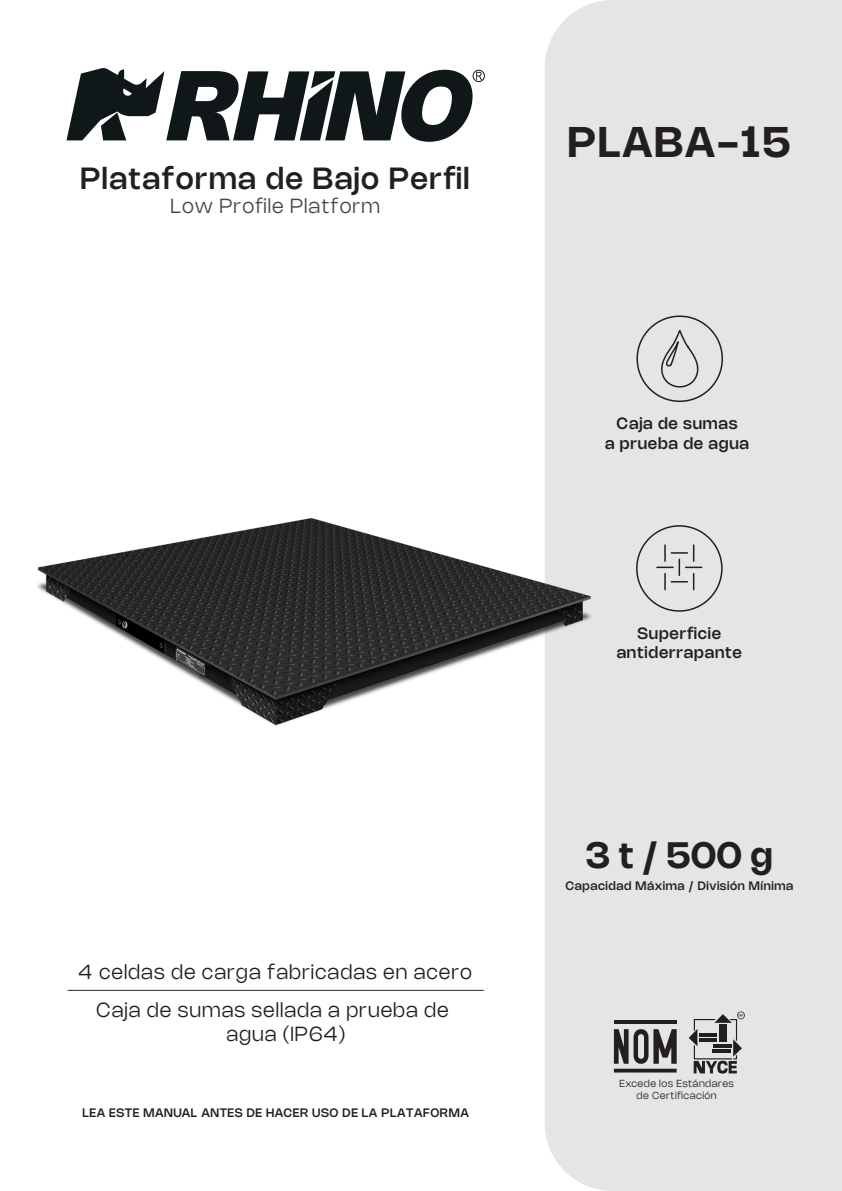
<style>
.page{position:relative;width:842px;height:1191px;background:#fff}
.page>*{position:absolute;margin:0;border:0;box-sizing:border-box;transform-origin:0 0}
.t1{font:600 42px "Nohemi";letter-spacing:.05em;color:#231f20}
.t2{font:600 36px "Nohemi";color:#231f20}
.t3{font:500 30px "Nohemi";letter-spacing:.05em;color:#231f20}
.t4{font:300 20px/24px "Nohemi";letter-spacing:.05em;color:#231f20}
.t5{font:300 20px "Nohemi";letter-spacing:.05em;color:#454849}
.t6{font:500 16px/19.2px "Nohemi";letter-spacing:.05em;color:#231f20;text-align:center}
.t7{font:500 12px "Nohemi";letter-spacing:.05em;color:#231f20}
.t8{font:300 10px/12px "Nohemi";letter-spacing:.05em;color:#231f20;text-align:center}
</style>
<div class="page">
<hr style="left:68px;top:990px;width:416px;height:1px;background:#262b2d">
<div style="left:545px;top:0;width:297px;height:1191px;background:#e4e5e4"></div>
<svg style="left:614px;top:1029px;width:63px;height:34px"></svg>
<svg style="left:614px;top:1068px;width:63px;height:4px"></svg>
<hr style="left:614px;top:1020px;width:63px;height:4px;background:#231f20">
<svg style="left:689px;top:1011px;width:56px;height:62px"></svg>
<svg style="left:660px;top:309px;width:41px;height:79px"></svg>
<div style="left:636px;top:315px;width:87px;height:87px;border:2px solid #231f20;border-radius:50%"></div>
<svg style="left:689px;top:545px;width:13px;height:44px"></svg>
<img style="left:37px;top:432px;width:652px;height:363px">
<svg style="left:67px;top:68px;width:418px;height:74px"></svg>
<h3 class="t3" style="left:80px;top:163px;width:390px">Plataforma de Bajo Perfil</h3>
<h3 class="t5" style="left:170px;top:196px;width:211px">Low Profile Platform</h3>
<h3 class="t4" style="left:78px;top:961px;width:395px">4 celdas de carga fabricadas en acero</h3>
<h3 class="t4" style="left:226px;top:999px;width:224px;text-indent:-130px">Caja de sumas sellada a prueba de agua (IP64)</h3>
<p class="t7" style="left:83px;top:1106px;width:388px">LEA ESTE MANUAL ANTES DE HACER USO DE LA PLATAFORMA</p>
<h1 class="t1" style="left:568px;top:122px;width:224px">PLABA-15</h1>
<h3 class="t6" style="left:605px;top:415px;width:145px">Caja de sumas<br>a prueba de agua</h3>
<h3 class="t6" style="left:617px;top:625px;width:127px">Superficie antiderrapante</h3>
<h2 class="t2" style="left:586px;top:838px;width:188px">3 t / 500 g</h2>
<p class="t7" style="left:565px;top:880px;width:229px">Capacidad Máxima / División Mínima</p>
<p class="t8" style="left:619px;top:1078px;width:116px">Excede los Estándares de Certificación</p>
</div>
